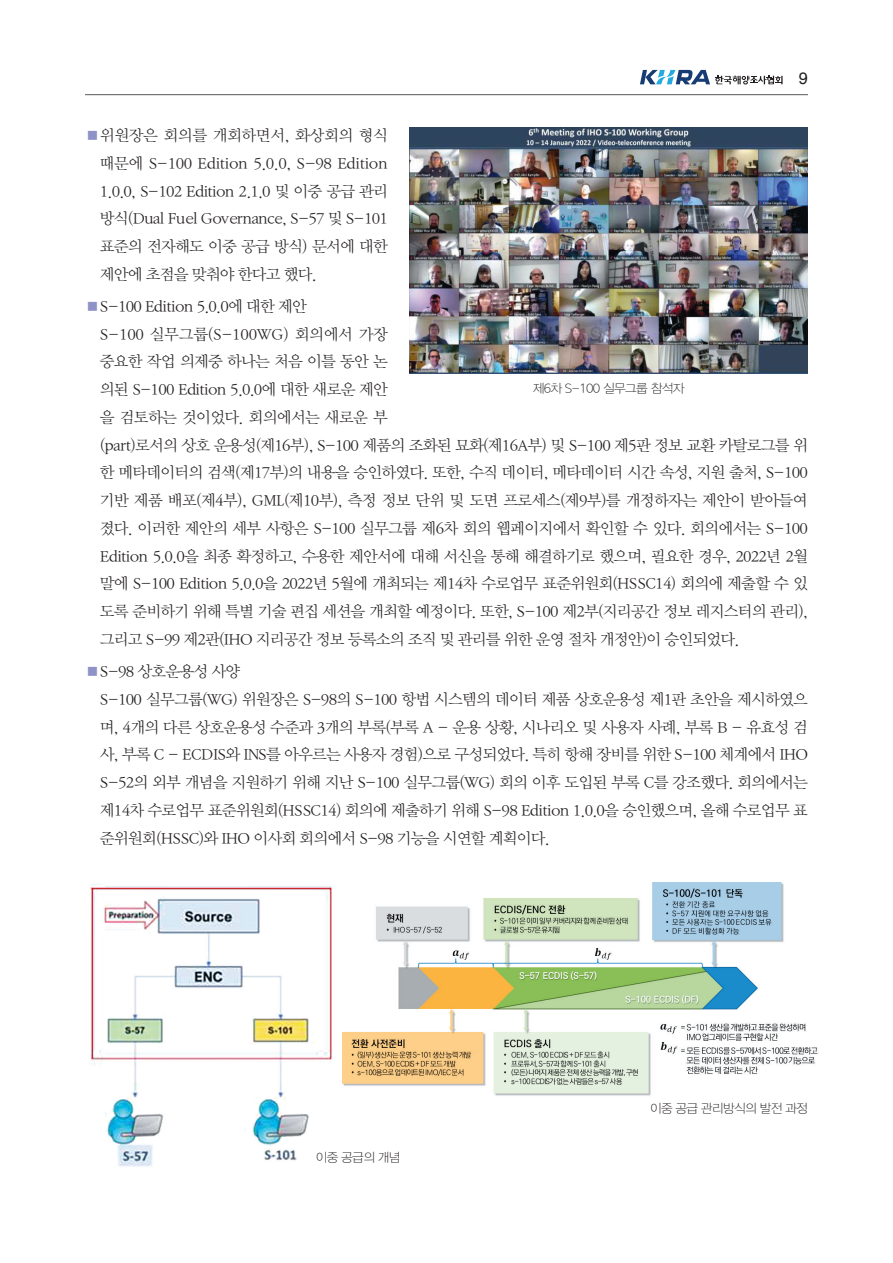
<style>
.page{position:relative;width:893px;height:1263px;background:#fff}
.page>*{position:absolute;margin:0;border:0;box-sizing:border-box;transform-origin:0 0}
.t1{font:16.5px "Helvetica";color:#231f20}
.전단본문4{font:15.75px/27.8px "DX Nmu Std 20";letter-spacing:-.05em;color:#231f20}
.전단본문1{font:15.75px/27.8px "DX Nmu Std 20";letter-spacing:-.05em;color:#231f20;text-align:justify}
.본문-캡션{font:12.45px "DX Ngo Std 10";letter-spacing:-.05em;color:#231f20}
.s1{color:#8f92c7}
</style>
<div class="page">
<hr style="left:85px;top:94px;width:723px;height:1px;background:#57585a">
<svg style="left:640px;top:70px;width:143px;height:15px"></svg>
<img style="left:90px;top:884px;width:242px;height:283px">
<img style="left:342px;top:882px;width:476px;height:214px">
<img style="left:409px;top:128px;width:399px;height:245px">
<p class="t1" style="left:799px;top:65px;width:11px">9</p>
<p class="전단본문1" style="left:100px;top:122px;width:290px;text-indent:-15px"><span class="s1">■</span>위원장은 회의를 개회하면서, 화상회의 형식 때문에 S-100 Edition 5.0.0, S-98 Edition 1.0.0, S-102 Edition 2.1.0 및 이중 공급 관리 방식(Dual Fuel Governance, S-57 및 S-101 표준의 전자해도 이중 공급 방식) 문서에 대한 제안에 초점을 맞춰야 한다고 했다.</p>
<p class="전단본문1" style="left:85px;top:293px;width:223px"><span class="s1">■</span>S-100 Edition 5.0.0에 대한 제안</p>
<p class="전단본문4" style="left:100px;top:321px;width:709px">S-100 실무그룹(S-100WG) 회의에서 가장<br>중요한 작업 의제중 하나는 처음 이틀 동안 논<br>의된 S-100 Edition 5.0.0에 대한 새로운 제안<br>을 검토하는 것이었다. 회의에서는 새로운 부<br>(part)로서의 상호 운용성(제16부), S-100 제품의 조화된 묘화(제16A부) 및 S-100 제5판 정보 교환 카탈로그를 위 한 메타데이터의 검색(제17부)의 내용을 승인하였다. 또한, 수직 데이터, 메타데이터 시간 속성, 지원 출처, S-100 기반 제품 배포(제4부), GML(제10부), 측정 정보 단위 및 도면 프로세스(제9부)를 개정하자는 제안이 받아들여 졌다. 이러한 제안의 세부 사항은 S-100 실무그룹 제6차 회의 웹페이지에서 확인할 수 있다. 회의에서는 S-100<br>Edition 5.0.0을 최종 확정하고, 수용한 제안서에 대해 서신을 통해 해결하기로 했으며, 필요한 경우, 2022년 2월 말에 S-100 Edition 5.0.0을 2022년 5월에 개최되는 제14차 수로업무 표준위원회(HSSC14) 회의에 제출할 수 있 도록 준비하기 위해 특별 기술 편집 세션을 개최할 예정이다. 또한, S-100 제2부(지리공간 정보 레지스터의 관리), 그리고 S-99 제2판(IHO 지리공간 정보 등록소의 조직 및 관리를 위한 운영 절차 개정안)이 승인되었다.</p>
<p class="전단본문1" style="left:85px;top:658px;width:157px"><span class="s1">■</span>S-98 상호운용성 사양</p>
<p class="전단본문4" style="left:100px;top:686px;width:710px;text-align:justify">S-100 실무그룹(WG) 위원장은 S-98의 S-100 항법 시스템의 데이터 제품 상호운용성 제1판 초안을 제시하였으 며, 4개의 다른 상호운용성 수준과 3개의 부록(부록 A - 운용 상황, 시나리오 및 사용자 사례, 부록 B - 유효성 검 사, 부록 C - ECDIS와 INS를 아우르는 사용자 경험)으로 구성되었다. 특히 항해 장비를 위한 S-100 체계에서 IHO S-52의 외부 개념을 지원하기 위해 지난 S-100 실무그룹(WG) 회의 이후 도입된 부록 C를 강조했다. 회의에서는 제14차 수로업무 표준위원회(HSSC14) 회의에 제출하기 위해 S-98 Edition 1.0.0을 승인했으며, 올해 수로업무 표 준위원회(HSSC)와 IHO 이사회 회의에서 S-98 기능을 시연할 계획이다.</p>
<p class="본문-캡션" style="left:533px;top:382px;width:153px">제6차 S-100 실무그룹 참석자</p>
<p class="본문-캡션" style="left:316px;top:1151px;width:86px">이중 공급의 개념</p>
<p class="본문-캡션" style="left:650px;top:1102px;width:159px">이중 공급 관리방식의 발전 과정</p>
</div>
